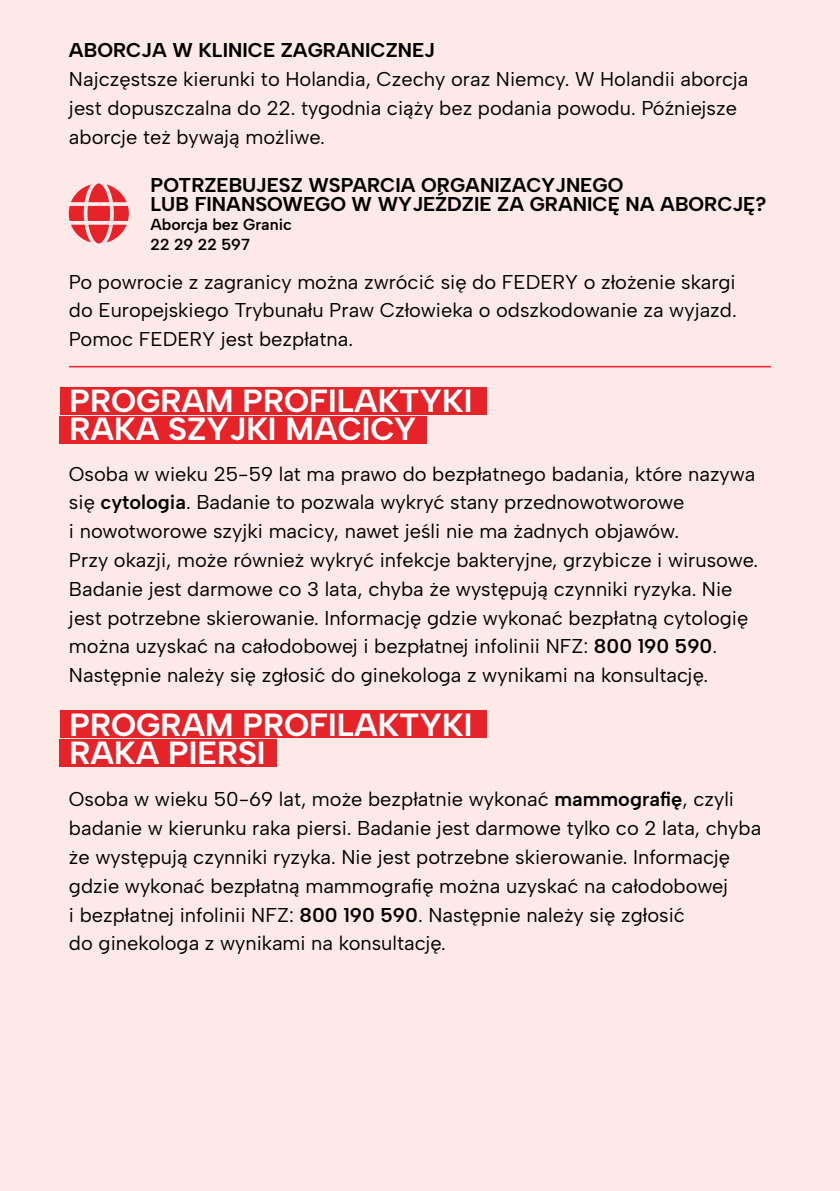
<style>
.page{position:relative;width:840px;height:1191px;background:#fff}
.page>*{position:absolute;margin:0;border:0;box-sizing:border-box;transform-origin:0 0}
.t1{font:700 32px/28px "Albert Sans";color:#fff}
.t2{font:20px/28.8px "Albert Sans";color:#000}
.t3{font:700 20px/19.2px "Albert Sans";color:#000}
.t4{font:600 16px/19.2px "Albert Sans";color:#000}
.s1{font-weight:600}
</style>
<div class="page">
<div style="left:0;top:0;width:839px;height:1191px;background:#fde9e7"></div>
<div style="left:60px;top:416px;width:366px;height:27px;background:#e52329"></div>
<hr style="left:69px;top:366px;width:701px;height:1px;background:#e52329">
<div style="left:60px;top:387px;width:426px;height:27px;background:#e52329"></div>
<div style="left:60px;top:739px;width:217px;height:28px;background:#e52329"></div>
<div style="left:60px;top:710px;width:426px;height:28px;background:#e52329"></div>
<p class="t3" style="left:69px;top:41px;width:367px">ABORCJA W KLINICE ZAGRANICZNEJ</p>
<p class="t2" style="left:69px;top:65px;width:680px">Najczęstsze kierunki to Holandia, Czechy oraz Niemcy. W Holandii aborcja jest dopuszczalna do 22. tygodnia ciąży bez podania powodu. Późniejsze aborcje też bywają możliwe.</p>
<p class="t3" style="left:150px;top:175px;width:617px">POTRZEBUJESZ WSPARCIA ORGANIZACYJNEGO<br>LUB FINANSOWEGO W WYJEŹDZIE ZA GRANICĘ NA ABORCJĘ?</p>
<p class="t4" style="left:150px;top:215px;width:143px">Aborcja bez Granic<br>22 29 22 597</p>
<p class="t2" style="left:69px;top:267px;width:668px;text-align:justify">Po powrocie z zagranicy można zwrócić się do FEDERY o złożenie skargi do Europejskiego Trybunału Praw Człowieka o odszkodowanie za wyjazd.<br>Pomoc FEDERY jest bezpłatna.</p>
<h1 class="t1" style="left:69px;top:387px;width:404px">PROGRAM PROFILAKTYKI<br>RAKA SZYJKI MACICY</h1>
<p class="t2" style="left:69px;top:459px;width:690px">Osoba w wieku 25-59 lat ma prawo do bezpłatnego badania, które nazywa się <span class="s1">cytologia</span>. Badanie to pozwala wykryć stany przednowotworowe<br>i nowotworowe szyjki macicy, nawet jeśli nie ma żadnych objawów.<br>Przy okazji, może również wykryć infekcje bakteryjne, grzybicze i wirusowe.<br>Badanie jest darmowe co 3 lata, chyba że występują czynniki ryzyka. Nie jest potrzebne skierowanie. Informację gdzie wykonać bezpłatną cytologię można uzyskać na całodobowej i bezpłatnej infolinii NFZ: <span class="s1">800 190 590</span>.<br>Następnie należy się zgłosić do ginekologa z wynikami na konsultację.</p>
<h1 class="t1" style="left:69px;top:711px;width:404px">PROGRAM PROFILAKTYKI<br>RAKA PIERSI</h1>
<p class="t2" style="left:69px;top:785px;width:693px">Osoba w wieku 50-69 lat, może bezpłatnie wykonać <span class="s1">mammografię</span>, czyli badanie w kierunku raka piersi. Badanie jest darmowe tylko co 2 lata, chyba że występują czynniki ryzyka. Nie jest potrzebne skierowanie. Informację gdzie wykonać bezpłatną mammografię można uzyskać na całodobowej<br>i bezpłatnej infolinii NFZ: <span class="s1">800 190 590</span>. Następnie należy się zgłosić<br>do ginekologa z wynikami na konsultację.</p>
</div>
